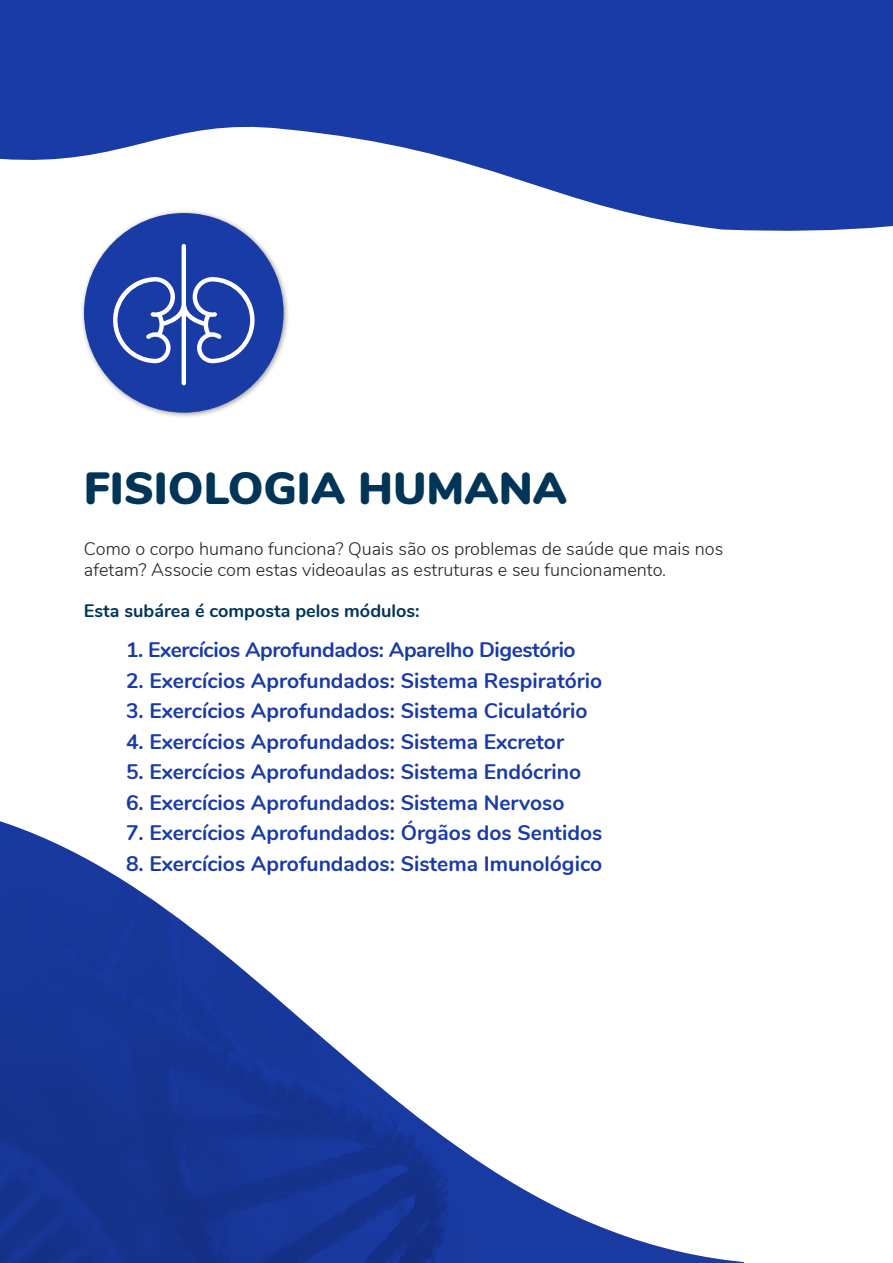
<style>
.page{position:relative;width:893px;height:1263px;background:#fff}
.page>*{position:absolute;margin:0;border:0;box-sizing:border-box;transform-origin:0 0}
.t1{font:900 45px "Nunito";color:#003558}
.t2{font:700 21px "Nunito";color:#193ba5}
.t3{font:700 21px "Nunito";letter-spacing:-.02em;color:#193ba5}
.t4{font:300 18px/21.6px "Nunito";color:#231f20}
.t5{font:700 18px "Nunito";color:#003558}
</style>
<div class="page">
<svg style="left:0;top:0;width:893px;height:231px;fill:#193ba5"></svg>
<svg style="left:0;top:821px;width:744px;height:442px"></svg>
<div style="left:80px;top:209px;width:210px;height:210px;background:#231f20;opacity:.43"></div>
<div style="left:84px;top:213px;width:200px;height:200px;background:#193ba5;border-radius:50%"></div>
<svg style="left:113px;top:244px;width:142px;height:141px"></svg>
<h1 class="t1" style="left:84px;top:455px;width:485px">FISIOLOGIA HUMANA</h1>
<p class="t4" style="left:84px;top:537px;width:641px">Como o corpo humano funciona? Quais são os problemas de saúde que mais nos afetam? Associe com estas videoaulas as estruturas e seu funcionamento.</p>
<p class="t5" style="left:84px;top:597px;width:337px">Esta subárea é composta pelos módulos:</p>
<p class="t3" style="left:126px;top:635px;width:451px">1. Exercícios Aprofundados: Aparelho Digestório</p>
<p class="t2" style="left:126px;top:665px;width:478px">2. Exercícios Aprofundados: Sistema Respiratório</p>
<p class="t2" style="left:126px;top:696px;width:463px">3. Exercícios Aprofundados: Sistema Ciculatório</p>
<p class="t2" style="left:126px;top:726px;width:440px">4. Exercícios Aprofundados: Sistema Excretor</p>
<p class="t2" style="left:126px;top:757px;width:457px">5. Exercícios Aprofundados: Sistema Endócrino</p>
<p class="t2" style="left:126px;top:787px;width:440px">6. Exercícios Aprofundados: Sistema Nervoso</p>
<p class="t2" style="left:126px;top:817px;width:478px">7. Exercícios Aprofundados: Órgãos dos Sentidos</p>
<p class="t2" style="left:126px;top:848px;width:478px">8. Exercícios Aprofundados: Sistema Imunológico</p>
</div>
